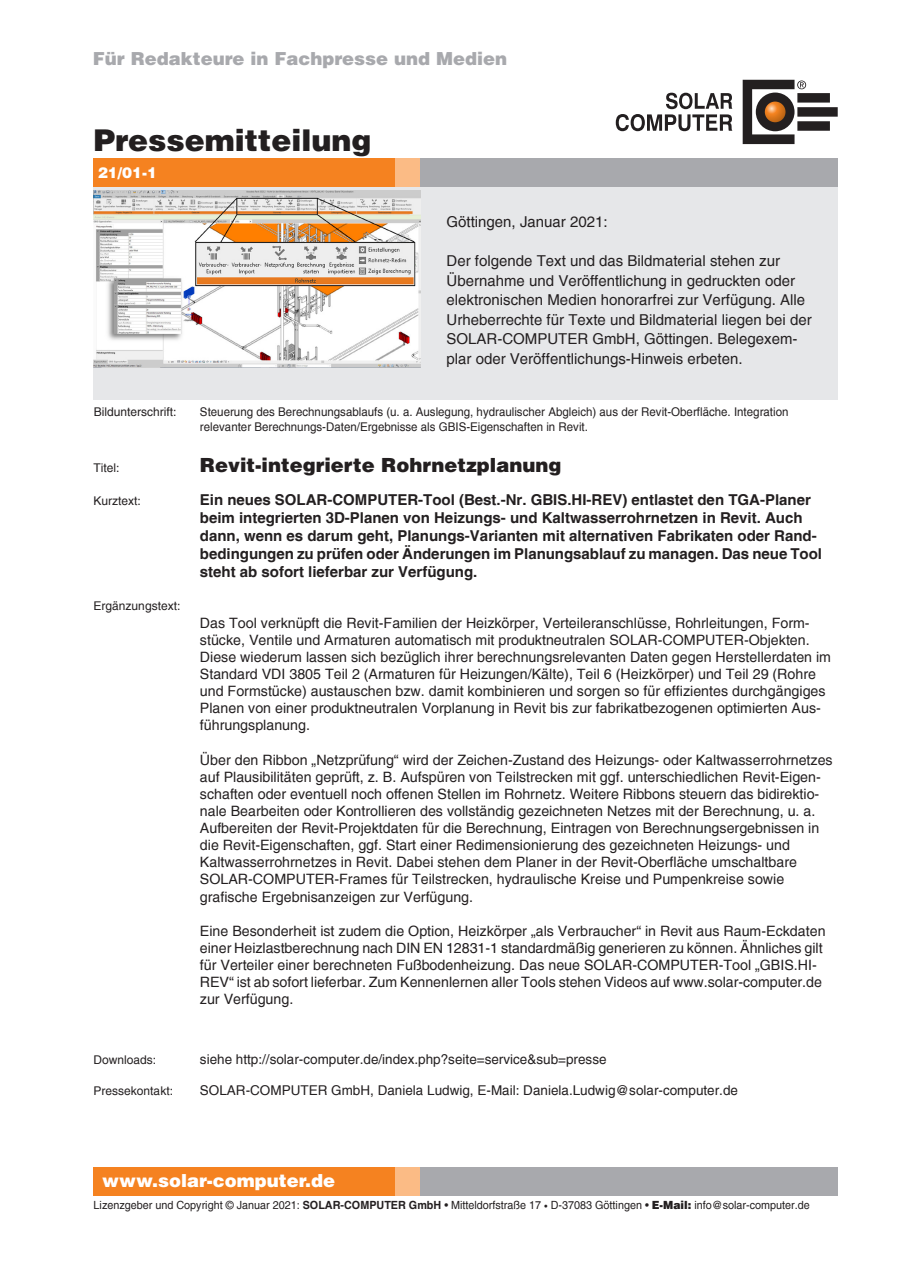
<style>
.page{position:relative;width:910px;height:1280px;background:#fff}
.page>*{position:absolute;margin:0;border:0;box-sizing:border-box;transform-origin:0 0}
.Titel{font:900 30px "Helvetica";color:#231f20}
.Titel-2{font:900 19.5px "Helvetica";color:#231f20}
.t1{font:900 18px "Helvetica";color:#a8a9ad}
.t2{font:900 18px "Helvetica";color:#fff}
.Fließtext{font:700 15px/18px "Helvetica";color:#231f20}
.t3{font:15px/19.5px "Helvetica";color:#231f20}
.Überschrift{font:900 15px "Helvetica";color:#fff}
.Fließtext-2{font:14.25px/17.1px "Helvetica";color:#231f20}
.Fließtext-3{font:13.5px "Helvetica";color:#231f20}
.Fließtext-4{font:12px "Helvetica";color:#231f20;scale:.96 1}
.Fließtext-5{font:12px "Helvetica";color:#231f20}
.Titel-3{font:12px "Helvetica";color:#231f20}
.t4{font:11.25px "Helvetica";color:#231f20;scale:.96 1}
.s1{font-weight:700}
.s2{font-weight:900}
</style>
<div class="page">
<div style="left:94px;top:1167px;width:744px;height:28px;background:#a8a9ad"></div>
<div style="left:94px;top:1167px;width:326px;height:28px;background:#fbbb85"></div>
<div style="left:94px;top:1167px;width:301px;height:28px;background:#f58220"></div>
<svg style="left:616px;top:93px;width:116px;height:38px"></svg>
<svg style="left:743px;top:80px;width:95px;height:64px"></svg>
<div style="left:756px;top:93px;width:38px;height:38px;background:#231f20;border-radius:50%"></div>
<svg style="left:765px;top:102px;width:20px;height:20px"></svg>
<div style="left:420px;top:159px;width:418px;height:43px;background:#a8a9ad"></div>
<div style="left:94px;top:159px;width:326px;height:43px;background:#fbbb85"></div>
<div style="left:94px;top:159px;width:301px;height:43px;background:#f58220"></div>
<div style="left:94px;top:187px;width:744px;height:213px;background:#e6e7e9"></div>
<img style="left:94px;top:190px;width:326px;height:178px">
<p class="t1" style="left:93px;top:47px;width:416px">Für Redakteure in Fachpresse und Medien</p>
<p class="Titel" style="left:94px;top:120px;width:279px">Pressemitteilung</p>
<p class="Überschrift" style="left:98px;top:163px;width:61px">21/01-1</p>
<p class="t3" style="left:447px;top:212px;width:162px">Göttingen, Januar 2021:</p>
<p class="t3" style="left:447px;top:251px;width:367px">Der folgende Text und das Bildmaterial stehen zur Übernahme und Veröffentlichung in gedruckten oder elektronischen Medien honorarfrei zur Verfügung. Alle Urheberrechte für Texte und Bildmaterial liegen bei der SOLAR-COMPUTER GmbH, Göttingen. Belegexem&shy;plar oder Veröffentlichungs-Hinweis erbeten.</p>
<p class="Fließtext-5" style="left:94px;top:405px;width:84px">Bildunterschrift:</p>
<p class="Fließtext-4" style="left:200px;top:405px;width:614px">Steuerung des Berechnungsablaufs (u. a. Auslegung, hydraulischer Abgleich) aus der Revit-Oberfläche. Integration</p>
<p class="Fließtext-4" style="left:200px;top:419px;width:406px">relevanter Berechnungs-Daten/Ergebnisse als GBIS-Eigenschaften in Revit.</p>
<p class="Titel-3" style="left:94px;top:460px;width:28px">Titel:</p>
<p class="Titel-2" style="left:200px;top:452px;width:363px">Revit-integrierte Rohrnetzplanung</p>
<p class="Fließtext-5" style="left:94px;top:494px;width:49px">Kurztext:</p>
<p class="Fließtext" style="left:200px;top:491px;width:624px">Ein neues SOLAR-COMPUTER-Tool (Best.-Nr. GBIS.HI-REV) entlastet den TGA-Planer beim integrierten 3D-Planen von Heizungs- und Kaltwasserrohrnetzen in Revit. Auch dann, wenn es darum geht, Planungs-Varianten mit alternativen Fabrikaten oder Rand&shy;bedingungen zu prüfen oder Änderungen im Planungsablauf zu managen. Das neue Tool steht ab sofort lieferbar zur Verfügung.</p>
<p class="Fließtext-5" style="left:94px;top:599px;width:88px">Ergänzungstext:</p>
<p class="Fließtext-2" style="left:200px;top:614px;width:633px">Das Tool verknüpft die Revit-Familien der Heizkörper, Verteileranschlüsse, Rohrleitungen, Form&shy;stücke, Ventile und Armaturen automatisch mit produktneutralen SOLAR-COMPUTER-Objekten.<br>Diese wiederum lassen sich bezüglich ihrer berechnungsrelevanten Daten gegen Herstellerdaten im Standard VDI 3805 Teil 2 (Armaturen für Heizungen/Kälte), Teil 6 (Heizkörper) und Teil 29 (Rohre und Formstücke) austauschen bzw. damit kombinieren und sorgen so für effizientes durchgängiges Planen von einer produktneutralen Vorplanung in Revit bis zur fabrikatbezogenen optimierten Aus&shy;führungsplanung.</p>
<p class="Fließtext-2" style="left:200px;top:751px;width:634px">Über den Ribbon „Netzprüfung“ wird der Zeichen-Zustand des Heizungs- oder Kaltwasserrohrnetzes auf Plausibilitäten geprüft, z. B. Aufspüren von Teilstrecken mit ggf. unterschiedlichen Revit-Eigen&shy;schaften oder eventuell noch offenen Stellen im Rohrnetz. Weitere Ribbons steuern das bidirektio&shy;nale Bearbeiten oder Kontrollieren des vollständig gezeichneten Netzes mit der Berechnung, u. a.<br>Aufbereiten der Revit-Projektdaten für die Berechnung, Eintragen von Berechnungsergebnissen in die Revit-Eigenschaften, ggf. Start einer Redimensionierung des gezeichneten Heizungs- und Kaltwasserrohrnetzes in Revit. Dabei stehen dem Planer in der Revit-Oberfläche umschaltbare SOLAR-COMPUTER-Frames für Teilstrecken, hydraulische Kreise und Pumpenkreise sowie grafische Ergebnisanzeigen zur Verfügung.</p>
<p class="Fließtext-2" style="left:200px;top:922px;width:627px">Eine Besonderheit ist zudem die Option, Heizkörper „als Verbraucher“ in Revit aus Raum-Eckdaten einer Heizlastberechnung nach DIN EN 12831-1 standardmäßig generieren zu können. Ähnliches gilt für Verteiler einer berechneten Fußbodenheizung. Das neue SOLAR-COMPUTER-Tool „GBIS.HI-REV“ ist ab sofort lieferbar. Zum Kennenlernen aller Tools stehen Videos auf www.solar-computer.de zur Verfügung.</p>
<p class="Fließtext-5" style="left:94px;top:1053px;width:64px">Downloads:</p>
<p class="Fließtext-3" style="left:200px;top:1052px;width:408px">siehe http://solar-computer.de/index.php?seite=service&amp;sub=presse</p>
<p class="Fließtext-5" style="left:94px;top:1084px;width:81px">Pressekontakt:</p>
<p class="Fließtext-3" style="left:200px;top:1082px;width:540px">SOLAR-COMPUTER GmbH, Daniela Ludwig, E-Mail: Daniela.Ludwig@solar-computer.de</p>
<p class="t2" style="left:102px;top:1169px;width:235px">www.solar-computer.de</p>
<p class="t4" style="left:94px;top:1199px;width:747px">Lizenzgeber und Copyright © Januar 2021: <span class="s1">SOLAR-COMPUTER GmbH</span> • Mitteldorfstraße 17 <span class="s2">·</span> D-37083 Göttingen • <span class="s2">E-Mail:</span> info@solar-computer.de</p>
</div>
